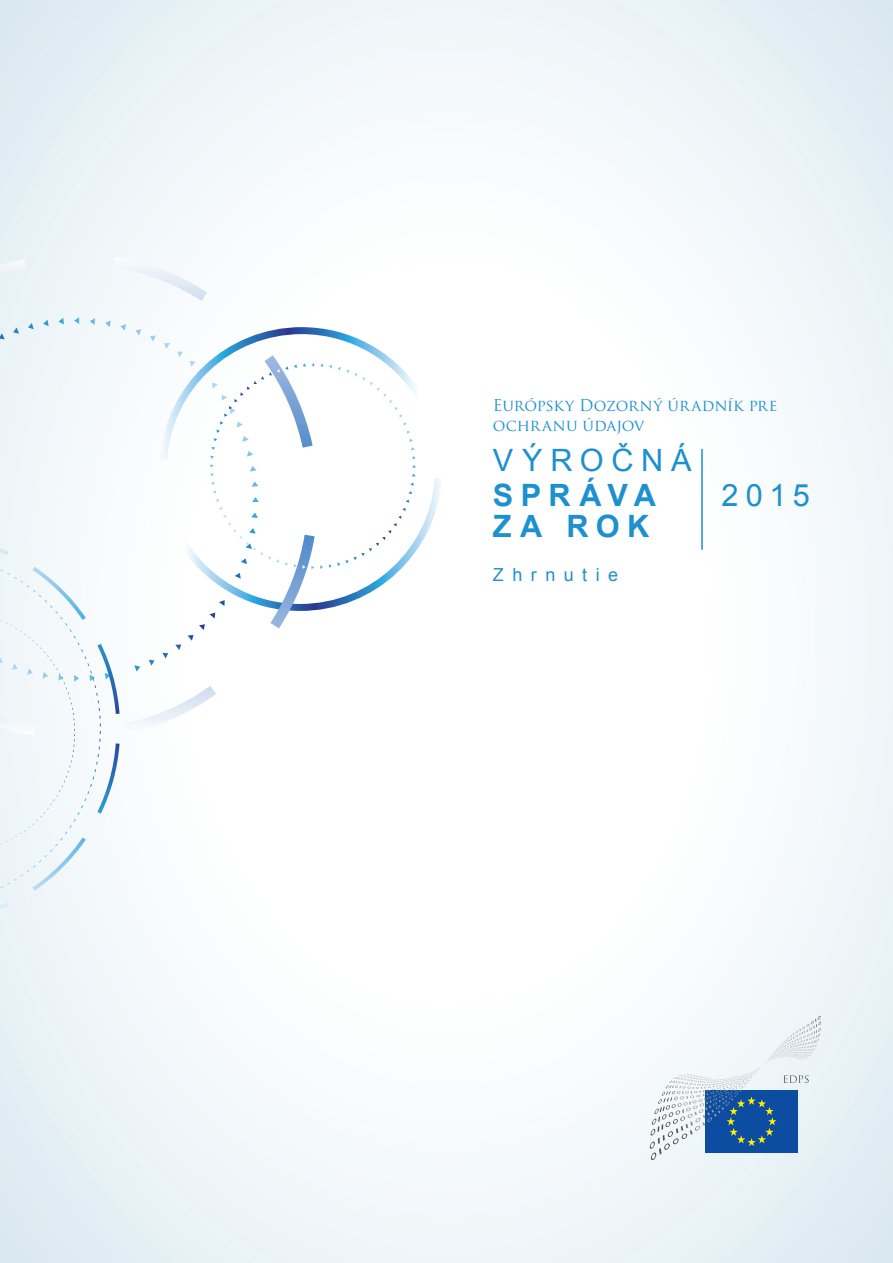
<style>
.page{position:relative;width:893px;height:1263px;background:#fff}
.page>*{position:absolute;margin:0;border:0;box-sizing:border-box;transform-origin:0 0}
.t1{font:30.75px "Arial";letter-spacing:.245em;color:#1d90d0}
.t2{font:700 30.75px/30.8px "Arial";letter-spacing:.235em;color:#1d90d0}
.t3{font:18px "Arial";letter-spacing:.47em;color:#1d90d0}
.t4{font:15.9px/19px "Trajan Pro";letter-spacing:-.005em;color:#1d90d0}
</style>
<div class="page">
<svg style="left:0;top:257px;width:315px;height:479px"></svg>
<div style="left:0;top:548px;width:125px;height:362px;background:#f3f9fb"></div>
<svg style="left:150px;top:327px;width:268px;height:132px"></svg>
<svg style="left:184px;top:465px;width:258px;height:153px"></svg>
<svg style="left:650px;top:1016px;width:171px;height:145px"></svg>
<hr style="left:701px;top:449px;width:2px;height:101px;background:#1d90d0">
<p class="t4" style="left:493px;top:396px;width:286px">Európsky Dozorný úradník pre ochranu údajov</p>
<p class="t1" style="left:493px;top:440px;width:200px">VÝROČNÁ</p>
<p class="t2" style="left:493px;top:481px;width:165px">SPRÁVA<br>ZA ROK</p>
<p class="t3" style="left:493px;top:563px;width:127px">Zhrnutie</p>
<p class="t1" style="left:721px;top:475px;width:90px">2015</p>
</div>
